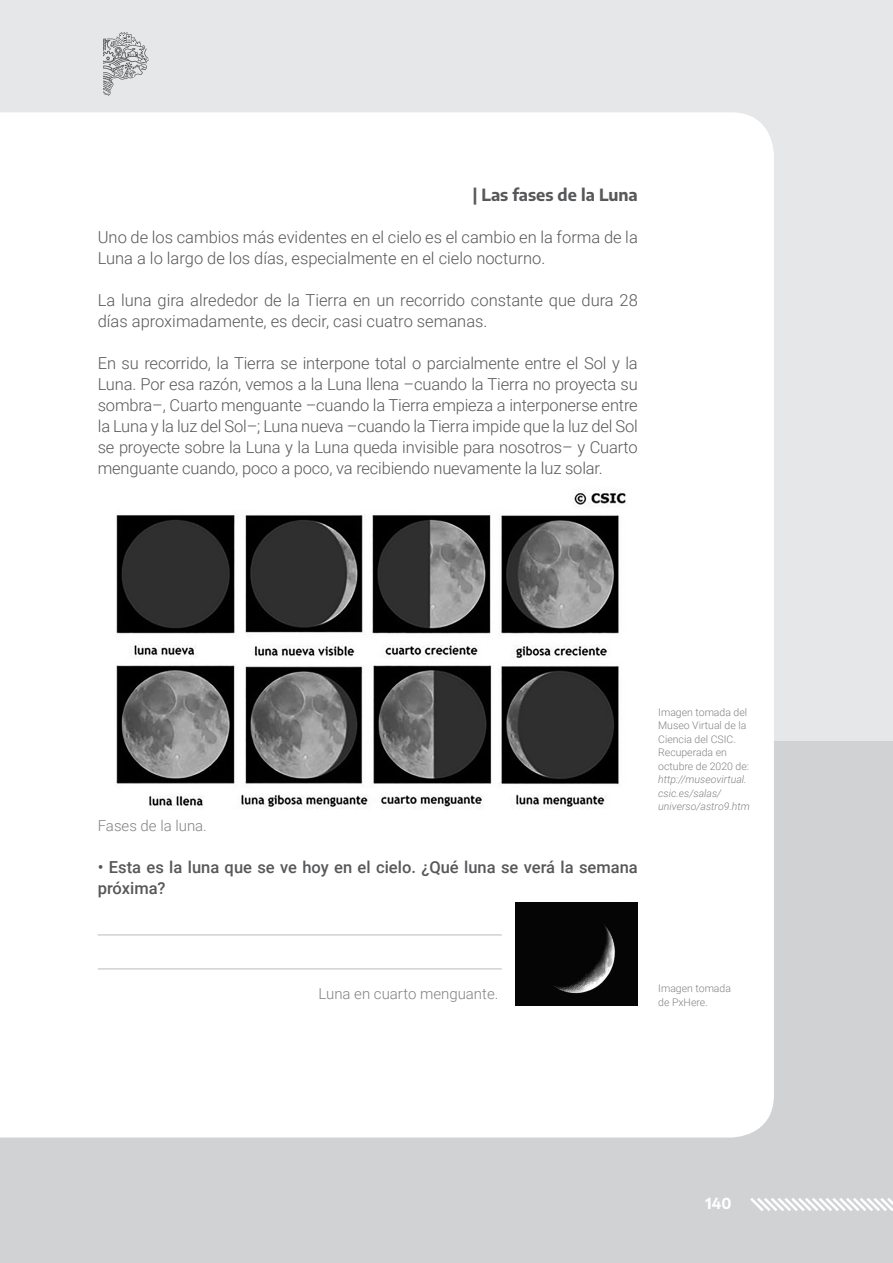
<style>
.page{position:relative;width:893px;height:1263px;background:#fff}
.page>*{position:absolute;margin:0;border:0;box-sizing:border-box;transform-origin:0 0}
.Texto_principal{font:300 16.5px/21px "Roboto";color:#57585a}
.Actividades{font:500 16.5px/21px "Roboto";color:#57585a}
.Título_2{font:700 16.5px "Encode Sans";color:#57585a}
.Epígrafes___pie_de_p{font:300 15px "Roboto";color:#808285}
.t1{font:700 15px "Encode Sans";color:#fff}
.Fuente{font:300 10.5px/13.5px "Roboto";color:#808285}
.s1{font-style:italic}
</style>
<div class="page">
<div style="left:0;top:594px;width:893px;height:669px;background:#d1d2d4"></div>
<div style="left:0;top:0;width:893px;height:740px;background:#e6e7e9"></div>
<svg style="left:103px;top:32px;width:46px;height:64px"></svg>
<svg style="left:750px;top:1198px;width:143px;height:13px"></svg>
<div style="left:0;top:112px;width:774px;height:1025px;background:#fff"></div>
<img style="left:98px;top:483px;width:540px;height:329px">
<hr style="left:98px;top:968px;width:404px;height:1px;background:#d1d2d4">
<hr style="left:98px;top:934px;width:404px;height:2px;background:#d1d2d4">
<img style="left:515px;top:902px;width:123px;height:104px">
<p class="Título_2" style="left:473px;top:182px;width:167px">| Las fases de la Luna</p>
<p class="Texto_principal" style="left:98px;top:226px;width:542px">Uno de los cambios más evidentes en el cielo es el cambio en la forma de la<br>Luna a lo largo de los días, especialmente en el cielo nocturno.</p>
<p class="Texto_principal" style="left:98px;top:289px;width:541px">La luna gira alrededor de la Tierra en un recorrido constante que dura 28 días aproximadamente, es decir, casi cuatro semanas.</p>
<p class="Texto_principal" style="left:98px;top:352px;width:541px;text-align:justify">En su recorrido, la Tierra se interpone total o parcialmente entre el Sol y la Luna. Por esa razón, vemos a la Luna llena –cuando la Tierra no proyecta su sombra–, Cuarto menguante –cuando la Tierra empieza a interponerse entre la Luna y la luz del Sol–; Luna nueva –cuando la Tierra impide que la luz del Sol se proyecte sobre la Luna y la Luna queda invisible para nosotros– y Cuarto menguante cuando, poco a poco, va recibiendo nuevamente la luz solar.</p>
<p class="Epígrafes___pie_de_p" style="left:98px;top:815px;width:111px">Fases de la luna.</p>
<p class="Actividades" style="left:98px;top:856px;width:541px">• Esta es la luna que se ve hoy en el cielo. ¿Qué luna se verá la semana próxima?</p>
<p class="Fuente" style="left:658px;top:705px;width:93px">Imagen tomada del<br>Museo Virtual de la<br>Ciencia del CSIC.<br>Recuperada en octubre de 2020 de: <span class="s1">http://museovirtual. csic.es/salas/ universo/astro9.htm</span></p>
<p class="Epígrafes___pie_de_p" style="left:319px;top:983px;width:181px">Luna en cuarto menguante.</p>
<p class="Fuente" style="left:658px;top:981px;width:74px">Imagen tomada de PxHere.</p>
<p class="t1" style="left:706px;top:1192px;width:27px">140</p>
</div>
